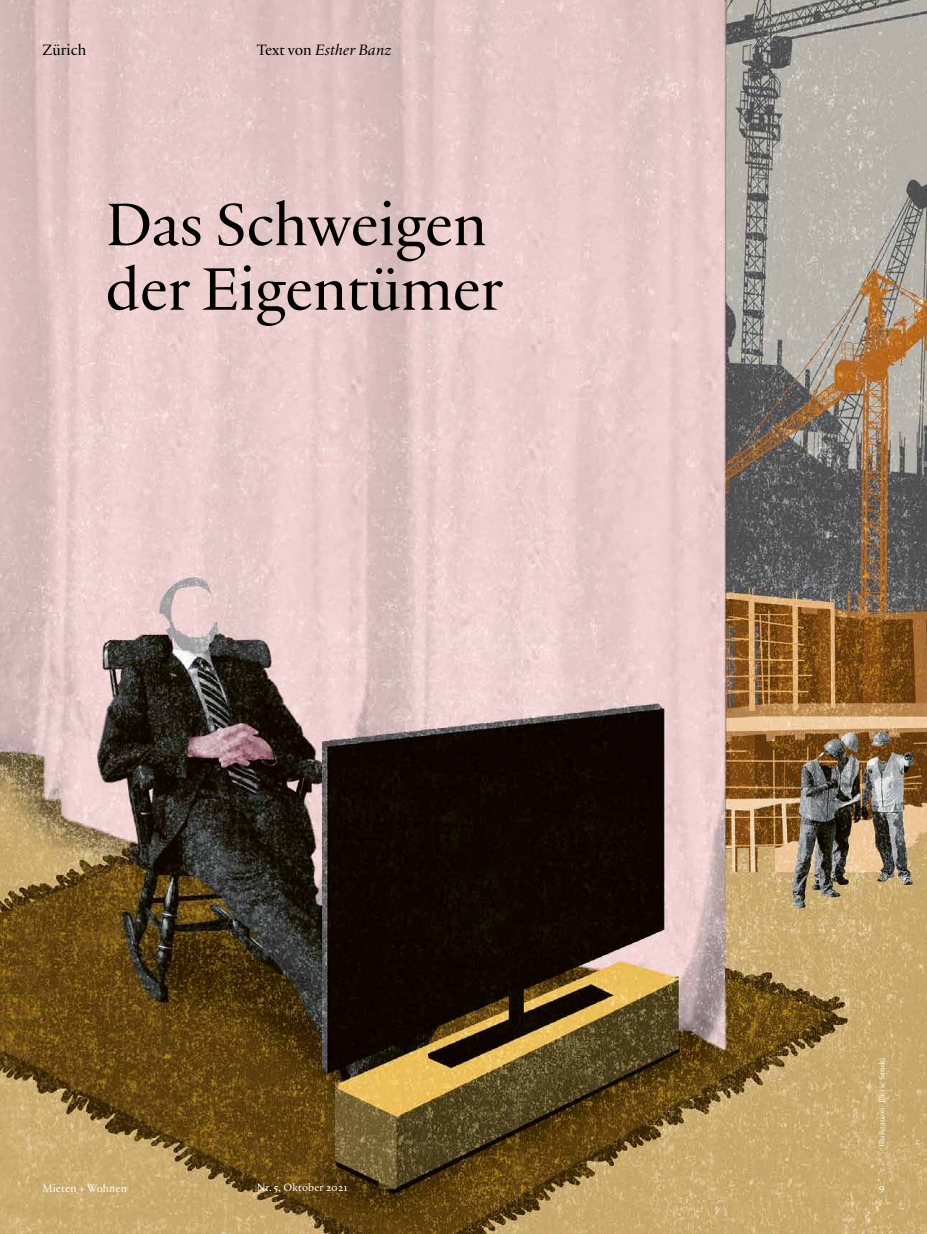
<style>
.page{position:relative;width:927px;height:1234px;background:#fff}
.page>*{position:absolute;margin:0;border:0;box-sizing:border-box;transform-origin:0 0}
.Titel_6___43_0{font:64.5px "Practice";letter-spacing:-.01em;color:#000}
.Spitzmarke{font:16.2px "Practice Regular Ita";color:#000}
.Spitzmarke-2{font:16.2px "Practice";color:#000}
.Text_1___7_7{font:11.55px "Practice";letter-spacing:.01em;color:#fff}
.Seiten_Navigation{font:11.55px "Practice";letter-spacing:.01em;color:#fff}
.Fotograf_in{font:8.25px "Practice";letter-spacing:.03em;color:#fff}
.s1{font-family:"Practice"}
</style>
<div class="page">
<img style="left:0;top:0;width:927px;height:1233px">
<p class="Spitzmarke-2" style="left:43px;top:39px;width:45px">Zürich</p>
<p class="Spitzmarke" style="left:257px;top:38px;width:136px"><span class="s1">Text von</span> Esther Banz</p>
<h1 class="Titel_6___43_0" style="left:105px;top:182px;width:383px">Das Schweigen</h1>
<h1 class="Titel_6___43_0" style="left:105px;top:246px;width:400px">der Eigentümer</h1>
<p class="Fotograf_in" style="left:876px;top:1146px;width:91px;rotate:-90deg">Illustration: Patric Sandri</p>
<p class="Seiten_Navigation" style="left:43px;top:1179px;width:86px">Mieten + Wohnen</p>
<p class="Text_1___7_7" style="left:257px;top:1179px;width:92px">Nr. 5, Oktober 2021</p>
<p class="Seiten_Navigation" style="left:879px;top:1179px;width:7px">9</p>
</div>
